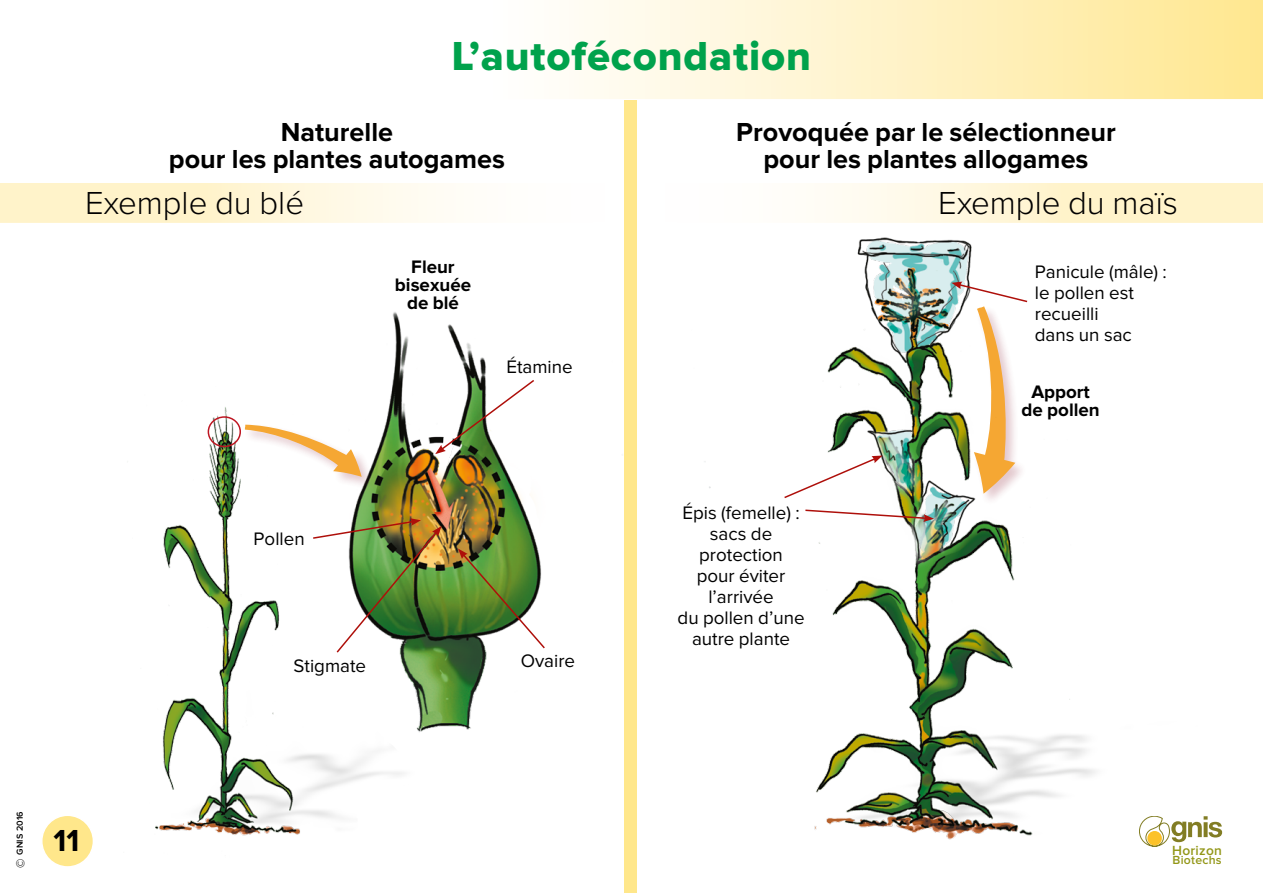
<style>
.page{position:relative;width:1263px;height:893px;background:#fff}
.page>*{position:absolute;margin:0;border:0;box-sizing:border-box;transform-origin:0 0}
.t1{font:42px "Proxima Nova Extrabld";letter-spacing:.02em;color:#00a24c}
.t2{font:300 33px "Proxima Nova";color:#000}
.t3{font:700 31.5px "Proxima Nova";color:#000}
.t4{font:700 27px/27px "Proxima Nova";color:#000;text-align:center}
.t5{font:18.75px/21px "Proxima Nova";color:#000;text-align:center}
.t6{font:700 18.75px/18px "Proxima Nova";color:#000;text-align:center}
.t7{font:600 13.8px "Proxima Nova";letter-spacing:.02em;color:#939718}
.t8{font:600 12.15px "Proxima Nova";letter-spacing:.02em;color:#939718}
.t9{font:600 9px "Proxima Nova";letter-spacing:.02em;color:#000}
.s1{font-size:12px}
</style>
<div class="page">
<img style="left:0;top:222px;width:1263px;height:645px">
<svg style="left:783px;top:455px;width:100px;height:44px"></svg>
<img style="left:311px;top:518px;width:131px;height:136px">
<svg style="left:435px;top:378px;width:101px;height:76px"></svg>
<svg style="left:458px;top:549px;width:88px;height:101px"></svg>
<svg style="left:804px;top:509px;width:130px;height:13px"></svg>
<svg style="left:574px;top:0;width:689px;height:101px;background:#fff2c4"></svg>
<div style="left:0;top:183px;width:631px;height:39px;background:linear-gradient(to right,#fff0be,#fff)"></div>
<div style="left:639px;top:183px;width:624px;height:39px;background:linear-gradient(to right,#fff,#fff0bf)"></div>
<div style="left:624px;top:101px;width:13px;height:792px;background:#ffe78b"></div>
<div style="left:208px;top:416px;width:33px;height:31px;border:2px solid #be1622;border-radius:50%"></div>
<div style="left:973px;top:305px;width:55px;height:202px;background:#87162b;opacity:.3"></div>
<svg style="left:951px;top:282px;width:78px;height:212px"></svg>
<div style="left:243px;top:423px;width:132px;height:67px;background:#87162b;opacity:.3"></div>
<svg style="left:245px;top:425px;width:117px;height:52px"></svg>
<h1 class="t1" style="left:452px;top:37px;width:361px">L’autofécondation</h1>
<h3 class="t4" style="left:169px;top:119px;width:338px">Naturelle<br>pour les plantes autogames</h3>
<h3 class="t4" style="left:736px;top:119px;width:381px">Provoquée par le sélectionneur pour les plantes allogames</h3>
<h2 class="t2" style="left:85px;top:188px;width:221px">Exemple du blé</h2>
<h2 class="t2" style="left:938px;top:188px;width:241px">Exemple du maïs</h2>
<p class="t5" style="left:254px;top:529px;width:53px">Pollen</p>
<p class="t6" style="left:395px;top:259px;width:78px">Fleur bisexuée de blé</p>
<p class="t5" style="left:506px;top:357px;width:68px">Étamine</p>
<p class="t5" style="left:293px;top:656px;width:74px">Stigmate</p>
<p class="t5" style="left:521px;top:651px;width:56px">Ovaire</p>
<p class="t5" style="left:678px;top:503px;width:128px">Épis (femelle) : sacs de protection<br>pour éviter l’arrivée<br>du pollen d’une autre plante</p>
<p class="t5" style="left:1035px;top:262px;width:133px;text-align:left">Panicule (mâle) : le pollen est recueilli<br>dans un sac</p>
<p class="t6" style="left:1021px;top:383px;width:80px">Apport de pollen</p>
<p class="t9" style="left:16px;top:868px;width:58px;rotate:-90deg"><span class="s1">©</span> GNIS 2016</p>
<h3 class="t3" style="left:54px;top:826px;width:27px">11</h3>
<p class="t7" style="left:1172px;top:844px;width:51px">Horizon</p>
<p class="t8" style="left:1172px;top:854px;width:51px">Biotechs</p>
</div>
